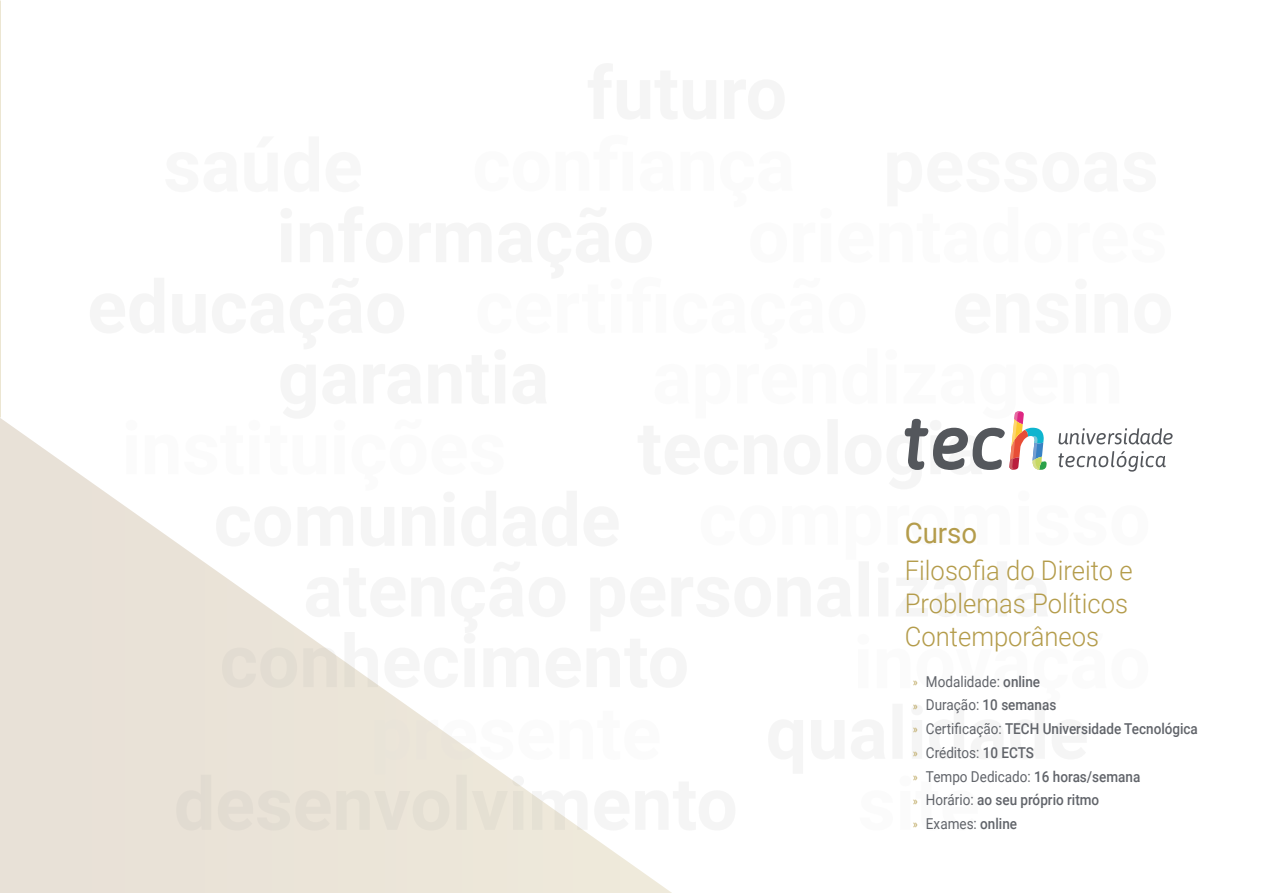
<style>
.page{position:relative;width:1263px;height:893px;background:#fff}
.page>*{position:absolute;margin:0;border:0;box-sizing:border-box;transform-origin:0 0}
.t1{font:28.5px "Roboto";color:#b49c4b}
.t2{font:300 27px/33px "Roboto";color:#b49c4b;scale:.95 1}
.t3{font:500 15px/23.7px "Roboto";color:#61646a;scale:.9 1}
.s1{font-family:"Myriad Pro";font-weight:400;font-size:12px;color:#b49c4b}
.s2{font-weight:400}
</style>
<div class="page">
<svg style="left:0;top:418px;width:672px;height:475px;background:#ece6dc"></svg>
<svg style="left:306px;top:561px;width:366px;height:71px"></svg>
<svg style="left:222px;top:632px;width:450px;height:56px"></svg>
<svg style="left:176px;top:711px;width:496px;height:119px"></svg>
<svg style="left:90px;top:411px;width:1082px;height:149px"></svg>
<h1 class="t1" style="left:905px;top:513px;width:74px">Curso</h1>
<h2 class="t2" style="left:905px;top:553px;width:242px">Filosofia do Direito e<br>Problemas Políticos<br>Contemporâneos</h2>
<p class="t3" style="left:913px;top:669px;width:318px"><span class="s1">»</span> <span class="s2">Modalidade:</span> online<br><span class="s1">»</span> <span class="s2">Duração:</span> 10 semanas<br><span class="s1">»</span> <span class="s2">Certificação:</span> TECH Universidade Tecnológica <span class="s1">»</span> <span class="s2">Créditos:</span> 10 ECTS<br><span class="s1">»</span> <span class="s2">Tempo Dedicado:</span> 16 horas/semana<br><span class="s1">»</span> <span class="s2">Horário:</span> ao seu próprio ritmo<br><span class="s1">»</span> <span class="s2">Exames:</span> online</p>
</div>
